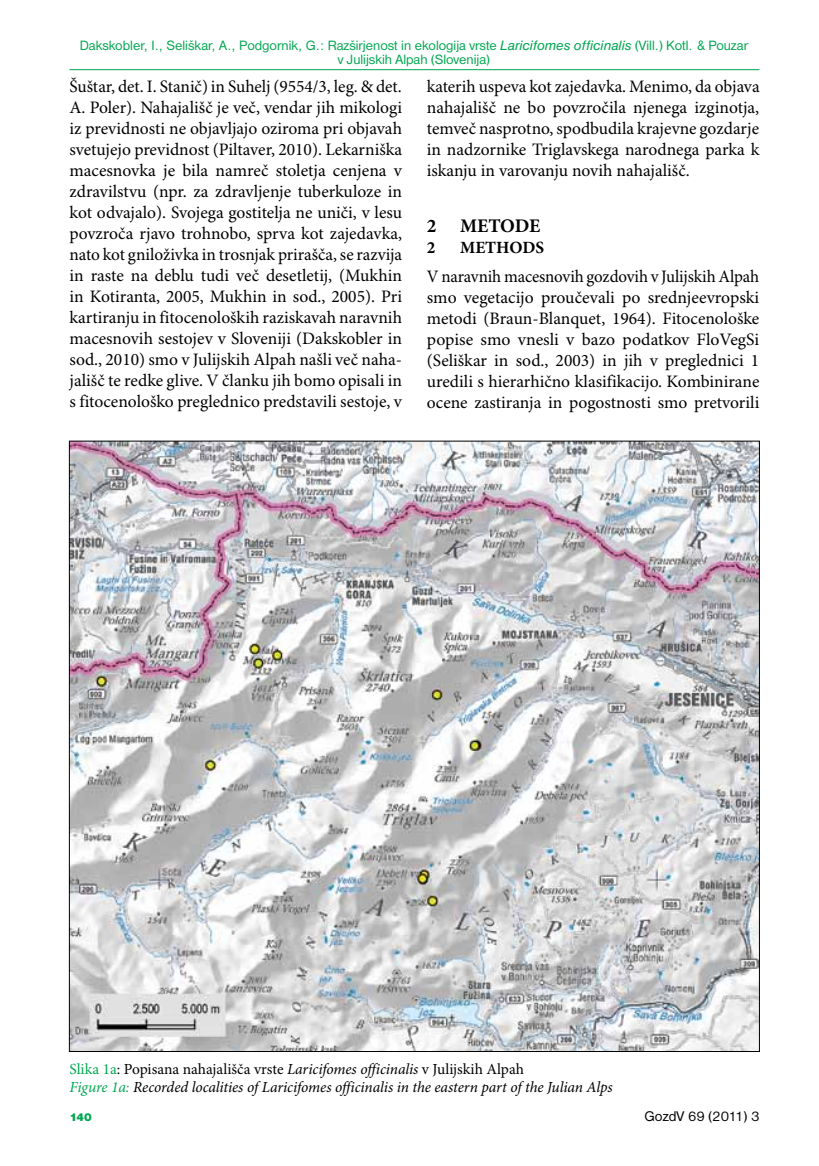
<style>
.page{position:relative;width:819px;height:1166px;background:#fff}
.page>*{position:absolute;margin:0;border:0;box-sizing:border-box;transform-origin:0 0}
.t1{font:700 19.25px "Minion Pro";letter-spacing:-.015em;color:#000}
.t2{font:17.5px/21px "Minion Pro";color:#000;text-align:justify}
.t3{font:700 17.15px "Minion Pro";letter-spacing:-.005em;color:#000}
.t4{font:italic 15.4px/17.5px "Minion Pro";letter-spacing:-.01em;color:#000}
.t5{font:14.53px "Nimbus San DEE";color:#000}
.t6{font:14px/14px "Nimbus San DEE";color:#00a651;text-align:center}
.t7{font:11.38px "Nimbus San DEE Blac";color:#00a651}
.s1{font-style:italic}
.s2{font-style:normal;color:#00a651}
.s3{font-style:normal}
.s4{color:#00a651}
</style>
<div class="page">
<hr style="left:69px;top:69px;width:690px;height:1px;background:#00a651">
<img style="left:71px;top:443px;width:686px;height:607px">
<p class="t6" style="left:80px;top:38px;width:669px">Dakskobler, I., Seliškar, A., Podgornik, G.: Razširjenost in ekologija vrste <span class="s1">Laricifomes officinalis</span> (Vill.) Kotl. &amp; Pouzar v Julijskih Alpah (Slovenija)</p>
<p class="t2" style="left:69px;top:77px;width:334px">Šuštar, det. I. Stanič) in Suhelj (9554/3, leg. &amp; det.<br>A. Poler). Nahajališč je več, vendar jih mikologi iz previdnosti ne objavljajo oziroma pri objavah svetujejo previdnost (Piltaver, 2010). Lekarniška macesnovka je bila namreč stoletja cenjena v zdravilstvu (npr. za zdravljenje tuberkuloze in kot odvajalo). Svojega gostitelja ne uniči, v lesu povzroča rjavo trohnobo, sprva kot zajedavka, nato kot gniloživka in trosnjak prirašča, se razvija in raste na deblu tudi več desetletij, (Mukhin in Kotiranta, 2005, Mukhin in sod., 2005). Pri kartiranju in fitocenoloških raziskavah naravnih macesnovih sestojev v Sloveniji (Dakskobler in sod., 2010) smo v Julijskih Alpah našli več naha&shy;jališč te redke glive. V članku jih bomo opisali in s fitocenološko preglednico predstavili sestoje, v</p>
<p class="t2" style="left:427px;top:77px;width:334px">katerih uspeva kot zajedavka. Menimo, da objava nahajališč ne bo povzročila njenega izginotja, temveč nasprotno, spodbudila krajevne gozdarje in nadzornike Triglavskega narodnega parka k iskanju in varovanju novih nahajališč.</p>
<p class="t1" style="left:427px;top:214px;width:115px">2 METODE</p>
<p class="t3" style="left:427px;top:237px;width:10px">2</p>
<p class="t3" style="left:460px;top:237px;width:85px">METHODS</p>
<p class="t2" style="left:427px;top:266px;width:334px">V naravnih macesnovih gozdovih v Julijskih Alpah smo vegetacijo proučevali po srednjeevropski metodi (Braun-Blanquet, 1964). Fitocenološke popise smo vnesli v bazo podatkov FloVegSi (Seliškar in sod., 2003) in jih v preglednici 1 uredili s hierarhično klasifikacijo. Kombinirane ocene zastiranja in pogostnosti smo pretvorili</p>
<p class="t4" style="left:69px;top:1061px;width:544px"><span class="s2">Slika 1a</span><span class="s3">: Popisana nahajališča vrste</span> Laricifomes officinalis <span class="s3">v Julijskih Alpah<br></span><span class="s4">Figure 1a:</span> Recorded localities of Laricifomes officinalis in the eastern part of the Julian Alps</p>
<p class="t7" style="left:69px;top:1110px;width:24px">140</p>
<p class="t5" style="left:644px;top:1108px;width:116px">GozdV 69 (2011) 3</p>
</div>
